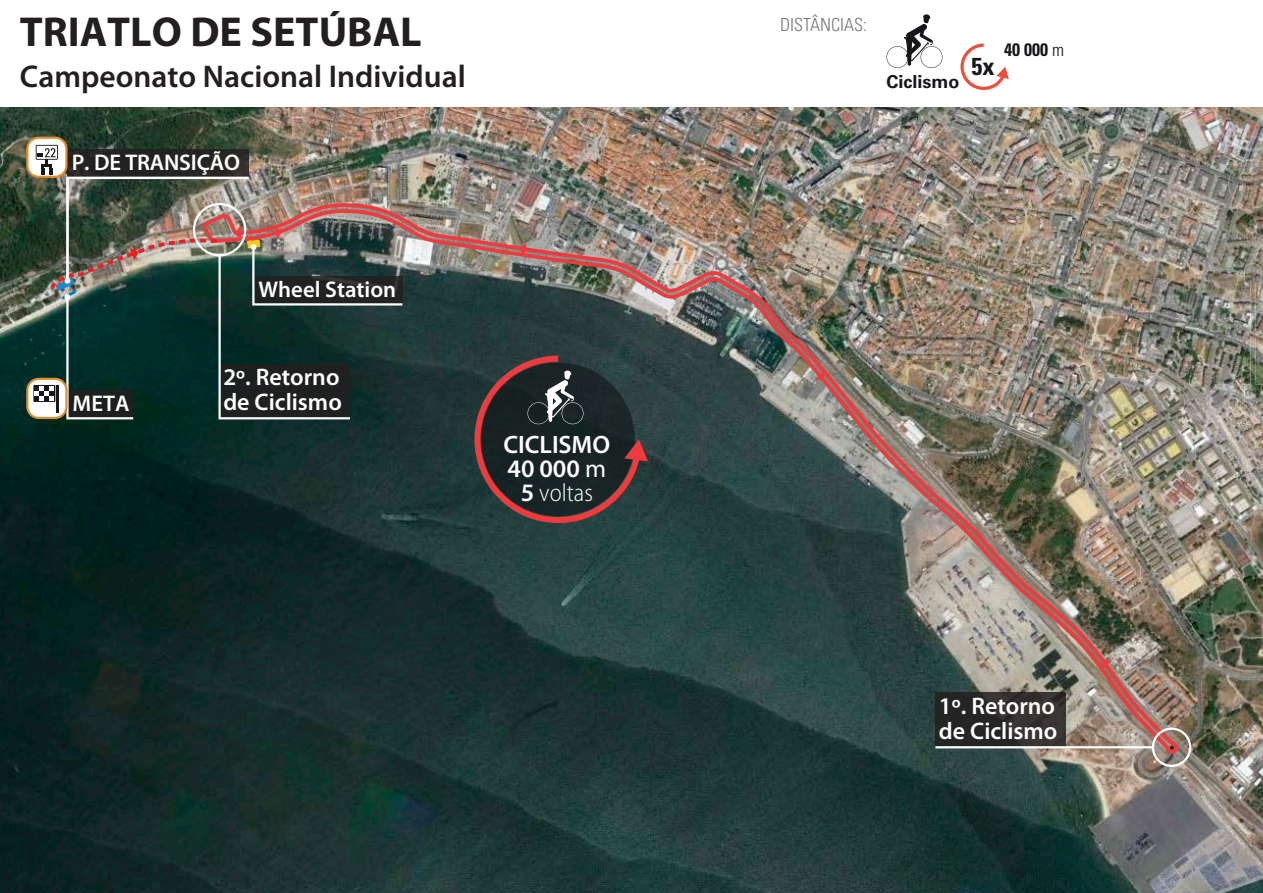
<style>
.page{position:relative;width:1263px;height:893px;background:#fff}
.page>*{position:absolute;margin:0;border:0;box-sizing:border-box;transform-origin:0 0}
.t1{font:700 42px "Myriad Pro";color:#231f20}
.t2{font:600 31.5px "Myriad Pro";color:#231f20}
.t3{font:600 25.2px/24px "Myriad Pro";letter-spacing:-.005em;color:#fff;text-align:center}
.t4{font:700 condensed 24.45px "Univers LT Std";color:#17161a}
.t5{font:600 24px/25.5px "Myriad Pro";color:#fff}
.t6{font:600 22.65px "Myriad Pro";color:#fff}
.t7{font:300 condensed 18px "Univers LT Std";color:#76787b}
.t8{font:700 18px "Univers LT Std";color:#17161a}
.t9{font:700 condensed 18px "Univers LT Std";color:#17161a}
.s1{font-weight:300}
.s2{font-weight:400}
.s3{font-weight:300;font-stretch:semi-condensed}
</style>
<div class="page">
<img style="left:0;top:107px;width:1263px;height:786px">
<img style="left:648px;top:205px;width:177px;height:40px">
<img style="left:815px;top:371px;width:367px;height:386px">
<img style="left:520px;top:245px;width:591px;height:425px">
<svg style="left:960px;top:43px;width:49px;height:47px"></svg>
<svg style="left:886px;top:14px;width:56px;height:54px"></svg>
<svg style="left:1170px;top:746px;width:4px;height:4px"></svg>
<div style="left:935px;top:693px;width:130px;height:54px;background:linear-gradient(to right,#1f2122,#3b3534)"></div>
<hr style="left:935px;top:746px;width:218px;height:2px;background:#fff">
<div style="left:1152px;top:728px;width:39px;height:39px;border:2px solid #fff;border-radius:50%"></div>
<img style="left:26px;top:137px;width:622px;height:389px">
<hr style="left:56px;top:385px;width:3px;height:27px;background:#17161a">
<h1 class="t1" style="left:20px;top:4px;width:403px">TRIATLO DE SETÚBAL</h1>
<h2 class="t2" style="left:20px;top:57px;width:448px">Campeonato Nacional Individual</h2>
<p class="t4" style="left:971px;top:51px;width:25px">5x</p>
<p class="t7" style="left:780px;top:14px;width:89px">DISTÂNCIAS:</p>
<p class="t8" style="left:886px;top:71px;width:75px">Ciclismo</p>
<p class="t9" style="left:1004px;top:39px;width:61px">40 000 <span class="s1">m</span></p>
<p class="t6" style="left:72px;top:148px;width:170px">P. DE TRANSIÇÃO</p>
<p class="t6" style="left:73px;top:389px;width:58px">META</p>
<p class="t6" style="left:259px;top:275px;width:139px">Wheel Station</p>
<p class="t5" style="left:223px;top:363px;width:120px">2º. Retorno de Ciclismo</p>
<p class="t3" style="left:504px;top:432px;width:108px">CICLISMO<br>40 000 <span class="s2">m<br></span>5 <span class="s3">voltas</span></p>
<p class="t5" style="left:939px;top:692px;width:120px">1º. Retorno de Ciclismo</p>
</div>
